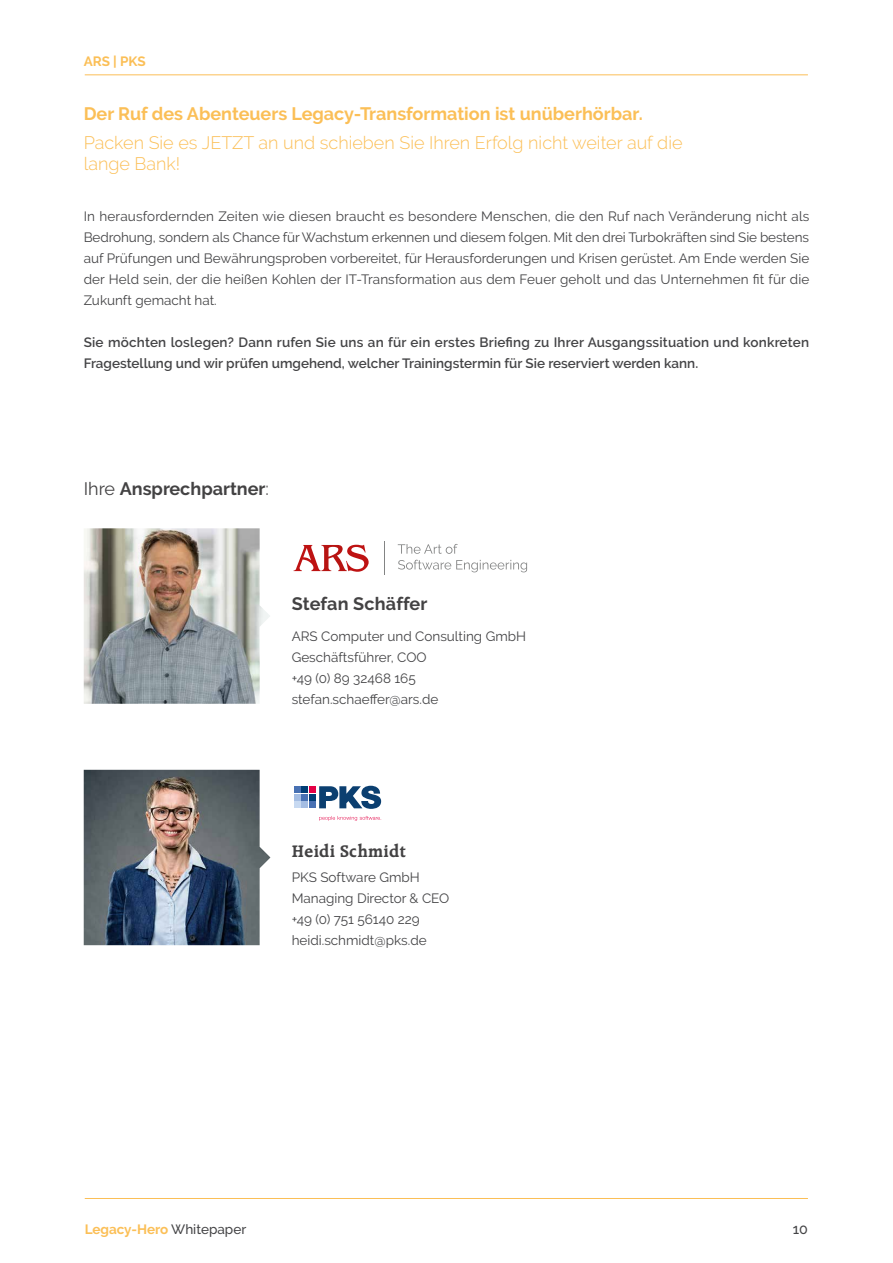
<style>
.page{position:relative;width:893px;height:1263px;background:#fff}
.page>*{position:absolute;margin:0;border:0;box-sizing:border-box;transform-origin:0 0}
.t1{font:300 18px/21.6px "Raleway";color:#fbbf57}
.t2{font:700 18px "Raleway";color:#fbbf57}
.t3{font:700 18px "Raleway";color:#434243}
.t4{font:700 18px "Raleigh";letter-spacing:.01em;color:#434243}
.t5{font:500 14.25px "Raleway";color:#444446}
.t6{font:13.5px/21px "Raleway";color:#444446}
.t7{font:600 13.5px/21px "Raleway";color:#444446}
.t8{font:700 13.5px "Raleway";color:#fbbf57}
.s1{font-weight:400}
.s2{font-weight:500;color:#444446}
</style>
<div class="page">
<hr style="left:85px;top:1198px;width:723px;height:1px;background:#fbbf57">
<hr style="left:85px;top:74px;width:723px;height:1px;background:#fbbf57">
<img style="left:84px;top:528px;width:186px;height:176px">
<svg style="left:319px;top:786px;width:62px;height:23px"></svg>
<div style="left:309px;top:801px;width:7px;height:7px;background:#4871b3"></div>
<div style="left:294px;top:786px;width:6px;height:7px;background:#4871b3"></div>
<div style="left:301px;top:786px;width:7px;height:7px;background:#003d74"></div>
<div style="left:309px;top:794px;width:7px;height:7px;background:#003d74"></div>
<div style="left:294px;top:794px;width:6px;height:7px;background:#a4bde3"></div>
<div style="left:301px;top:794px;width:7px;height:7px;background:#4871b3"></div>
<div style="left:294px;top:801px;width:6px;height:7px;background:#c7d9f1"></div>
<div style="left:301px;top:801px;width:7px;height:7px;background:#a4bde3"></div>
<div style="left:309px;top:786px;width:7px;height:7px;background:#e40045"></div>
<svg style="left:319px;top:816px;width:62px;height:5px"></svg>
<svg style="left:294px;top:544px;width:75px;height:28px"></svg>
<svg style="left:398px;top:544px;width:60px;height:10px"></svg>
<svg style="left:398px;top:560px;width:129px;height:12px"></svg>
<hr style="left:384px;top:541px;width:1px;height:34px;background:#838484">
<img style="left:84px;top:770px;width:186px;height:175px">
<p class="t8" style="left:84px;top:53px;width:64px">ARS | PKS</p>
<h1 class="t2" style="left:84px;top:104px;width:560px">Der Ruf des Abenteuers Legacy-Transformation ist unüberhörbar.</h1>
<h1 class="t1" style="left:84px;top:131px;width:600px">Packen Sie es JETZT an und schieben Sie Ihren Erfolg nicht weiter auf die lange Bank!</h1>
<p class="t6" style="left:84px;top:205px;width:727px;text-align:justify">In herausfordernden Zeiten wie diesen braucht es besondere Menschen, die den Ruf nach Veränderung nicht als Bedrohung, sondern als Chance für Wachstum erkennen und diesem folgen. Mit den drei Turbokräften sind Sie bestens auf Prüfungen und Bewährungsproben vorbereitet, für Herausforderungen und Krisen gerüstet. Am Ende werden Sie der Held sein, der die heißen Kohlen der IT-Transformation aus dem Feuer geholt und das Unternehmen fit für die Zukunft gemacht hat.</p>
<p class="t7" style="left:84px;top:331px;width:727px">Sie möchten loslegen? Dann rufen Sie uns an für ein erstes Briefing zu Ihrer Ausgangssituation und konkreten<br>Fragestellung und wir prüfen umgehend, welcher Trainingstermin für Sie reserviert werden kann.</p>
<h1 class="t3" style="left:84px;top:479px;width:187px"><span class="s1">Ihre</span> Ansprechpartner<span class="s1">:</span></h1>
<h1 class="t3" style="left:292px;top:593px;width:137px">Stefan Schäffer</h1>
<p class="t6" style="left:292px;top:625px;width:236px">ARS Computer und Consulting GmbH<br>Geschäftsführer, COO<br>+49 (0) 89 32468 165 stefan.schaeffer@ars.de</p>
<h1 class="t4" style="left:292px;top:841px;width:116px">Heidi Schmidt</h1>
<p class="t6" style="left:292px;top:867px;width:159px">PKS Software GmbH<br>Managing Director &amp; CEO +49 (0) 751 56140 229 heidi.schmidt@pks.de</p>
<p class="t8" style="left:85px;top:1222px;width:163px">Legacy-Hero <span class="s2">Whitepaper</span></p>
<p class="t5" style="left:793px;top:1221px;width:17px">10</p>
</div>
